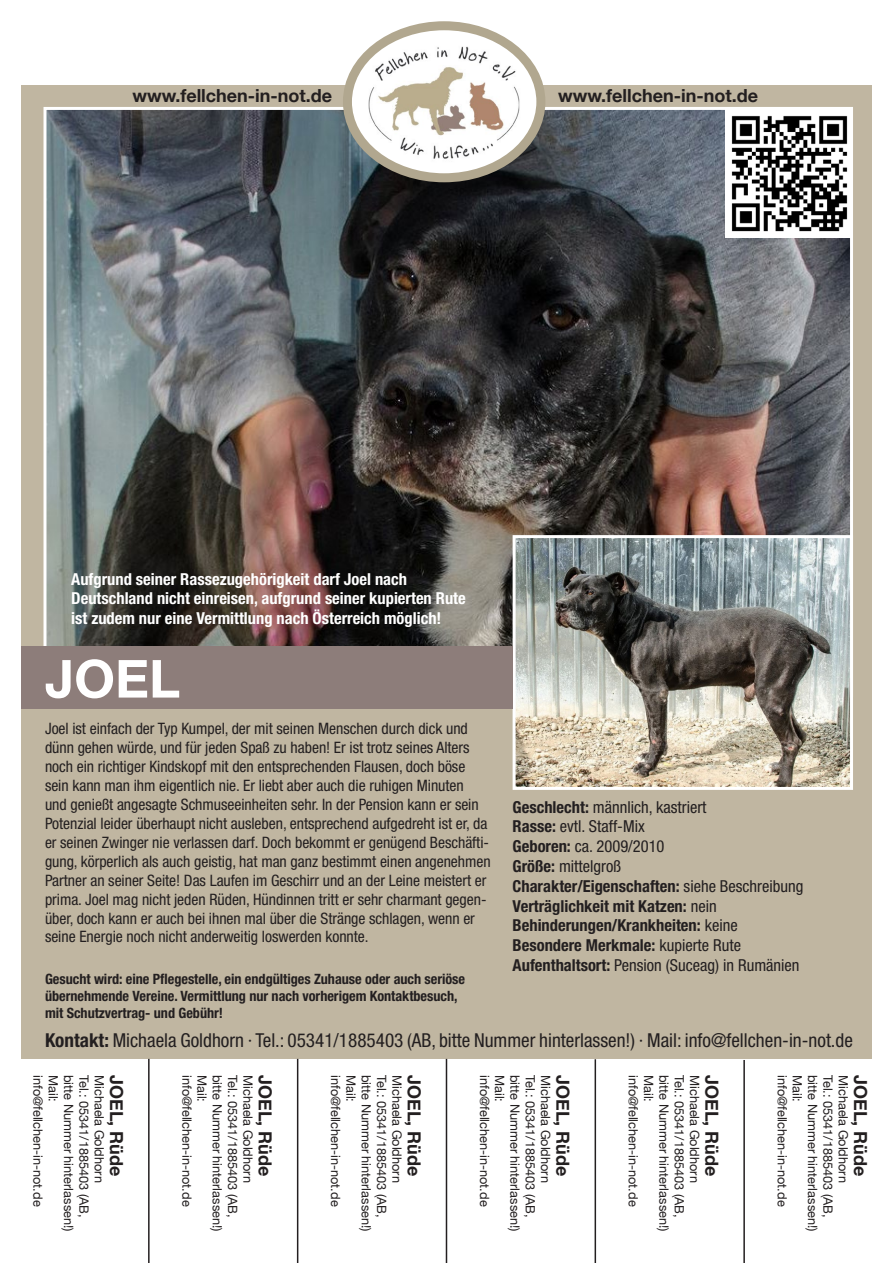
<style>
.page{position:relative;width:893px;height:1263px;background:#fff}
.page>*{position:absolute;margin:0;border:0;box-sizing:border-box;transform-origin:0 0}
.t1{font:700 52.5px "Helvetica Neue";color:#fff}
.t2{font:condensed 19.2px "Helvetica Neue";color:#231f20}
.t3{font:700 18px "Helvetica Neue";color:#231f20}
.t4{font:700 condensed 16.5px/19.8px "Helvetica Neue";color:#231f20}
.t5{font:700 condensed 16.5px/19.8px "Helvetica Neue";color:#fff}
.t6{font:condensed 15.75px/18.9px "Helvetica Neue";letter-spacing:-.005em;color:#231f20}
.t7{font:700 condensed 14.25px/17.1px "Helvetica Neue";letter-spacing:-.005em;color:#231f20}
.t8{font:12.75px "Helvetica Neue";color:#231f20}
.s1{font-weight:400}
.s2{font-weight:700}
</style>
<div class="page">
<div style="left:21px;top:85px;width:851px;height:973px;background:#c0b6a1"></div>
<img style="left:48px;top:111px;width:801px;height:535px">
<hr style="left:148px;top:1059px;width:2px;height:204px;background:#231f20">
<hr style="left:297px;top:1059px;width:1px;height:204px;background:#231f20">
<hr style="left:446px;top:1059px;width:1px;height:204px;background:#231f20">
<hr style="left:595px;top:1059px;width:1px;height:204px;background:#231f20">
<hr style="left:743px;top:1060px;width:2px;height:203px;background:#231f20">
<img style="left:517px;top:539px;width:332px;height:247px">
<div style="left:513px;top:535px;width:340px;height:255px;border:3px solid #fff"></div>
<div style="left:21px;top:646px;width:492px;height:63px;background:#8d7d7a"></div>
<div style="left:725px;top:107px;width:128px;height:131px;background:#fff"></div>
<img style="left:731px;top:115px;width:117px;height:117px">
<svg style="left:347px;top:26px;width:194px;height:152px;fill:#fff"></svg>
<img style="left:362px;top:42px;width:164px;height:124px">
<div style="left:343px;top:21px;width:202px;height:161px;border:9px solid #b1a78f;border-radius:50%"></div>
<p class="t3" style="left:132px;top:81px;width:201px">www.fellchen-in-not.de</p>
<p class="t3" style="left:558px;top:81px;width:201px">www.fellchen-in-not.de</p>
<p class="t5" style="left:71px;top:568px;width:396px">Aufgrund seiner Rassezugehörigkeit darf Joel nach<br>Deutschland nicht einreisen, aufgrund seiner kupierten Rute ist zudem nur eine Vermittlung nach Österreich möglich!</p>
<h1 class="t1" style="left:45px;top:638px;width:137px">JOEL</h1>
<p class="t6" style="left:45px;top:719px;width:447px">Joel ist einfach der Typ Kumpel, der mit seinen Menschen durch dick und dünn gehen würde, und für jeden Spaß zu haben! Er ist trotz seines Alters noch ein richtiger Kindskopf mit den entsprechenden Flausen, doch böse sein kann man ihm eigentlich nie. Er liebt aber auch die ruhigen Minuten<br>und genießt angesagte Schmuseeinheiten sehr. In der Pension kann er sein Potenzial leider überhaupt nicht ausleben, entsprechend aufgedreht ist er, da er seinen Zwinger nie verlassen darf. Doch bekommt er genügend Beschäfti&shy;gung, körperlich als auch geistig, hat man ganz bestimmt einen angenehmen Partner an seiner Seite! Das Laufen im Geschirr und an der Leine meistert er prima. Joel mag nicht jeden Rüden, Hündinnen tritt er sehr charmant gegen&shy;über, doch kann er auch bei ihnen mal über die Stränge schlagen, wenn er seine Energie noch nicht anderweitig loswerden konnte.</p>
<p class="t7" style="left:45px;top:970px;width:422px">Gesucht wird: eine Pflegestelle, ein endgültiges Zuhause oder auch seriöse übernehmende Vereine. Vermittlung nur nach vorherigem Kontaktbesuch, mit Schutzvertrag- und Gebühr!</p>
<p class="t4" style="left:513px;top:796px;width:292px">Geschlecht: <span class="s1">männlich, kastriert<br></span>Rasse: <span class="s1">evtl. Staff-Mix<br></span>Geboren: <span class="s1">ca. 2009/2010<br></span>Größe: <span class="s1">mittelgroß<br></span>Charakter/Eigenschaften: <span class="s1">siehe Beschreibung </span>Verträglichkeit mit Katzen: <span class="s1">nein </span>Behinderungen/Krankheiten: <span class="s1">keine </span>Besondere Merkmale: <span class="s1">kupierte Rute </span>Aufenthaltsort: <span class="s1">Pension (Suceag) in Rumänien</span></p>
<p class="t2" style="left:45px;top:1029px;width:809px"><span class="s2">Kontakt:</span> Michaela Goldhorn · Tel.: 05341/1885403 (AB, bitte Nummer hinterlassen!) · Mail: info@fellchen-in-not.de</p>
<p class="t8" style="left:47px;top:1075px;width:133px;rotate:90deg">info@fellchen-in-not.de</p>
<p class="t8" style="left:63px;top:1075px;width:29px;rotate:90deg">Mail:</p>
<p class="t8" style="left:78px;top:1075px;width:158px;rotate:90deg">bitte Nummer hinterlassen!)</p>
<p class="t8" style="left:93px;top:1075px;width:144px;rotate:90deg">Tel.: 05341/1885403 (AB,</p>
<p class="t8" style="left:108px;top:1075px;width:110px;rotate:90deg">Michaela Goldhorn</p>
<p class="t3" style="left:131px;top:1075px;width:103px;rotate:90deg">JOEL, Rüde</p>
<p class="t8" style="left:196px;top:1075px;width:133px;rotate:90deg">info@fellchen-in-not.de</p>
<p class="t8" style="left:211px;top:1075px;width:29px;rotate:90deg">Mail:</p>
<p class="t8" style="left:227px;top:1075px;width:158px;rotate:90deg">bitte Nummer hinterlassen!)</p>
<p class="t8" style="left:242px;top:1075px;width:144px;rotate:90deg">Tel.: 05341/1885403 (AB,</p>
<p class="t8" style="left:257px;top:1075px;width:110px;rotate:90deg">Michaela Goldhorn</p>
<p class="t3" style="left:279px;top:1075px;width:103px;rotate:90deg">JOEL, Rüde</p>
<p class="t8" style="left:345px;top:1075px;width:133px;rotate:90deg">info@fellchen-in-not.de</p>
<p class="t8" style="left:360px;top:1075px;width:29px;rotate:90deg">Mail:</p>
<p class="t8" style="left:375px;top:1075px;width:158px;rotate:90deg">bitte Nummer hinterlassen!)</p>
<p class="t8" style="left:391px;top:1075px;width:144px;rotate:90deg">Tel.: 05341/1885403 (AB,</p>
<p class="t8" style="left:406px;top:1075px;width:110px;rotate:90deg">Michaela Goldhorn</p>
<p class="t3" style="left:428px;top:1075px;width:103px;rotate:90deg">JOEL, Rüde</p>
<p class="t8" style="left:494px;top:1075px;width:133px;rotate:90deg">info@fellchen-in-not.de</p>
<p class="t8" style="left:509px;top:1075px;width:29px;rotate:90deg">Mail:</p>
<p class="t8" style="left:524px;top:1075px;width:158px;rotate:90deg">bitte Nummer hinterlassen!)</p>
<p class="t8" style="left:540px;top:1075px;width:144px;rotate:90deg">Tel.: 05341/1885403 (AB,</p>
<p class="t8" style="left:555px;top:1075px;width:110px;rotate:90deg">Michaela Goldhorn</p>
<p class="t3" style="left:577px;top:1075px;width:103px;rotate:90deg">JOEL, Rüde</p>
<p class="t8" style="left:643px;top:1075px;width:133px;rotate:90deg">info@fellchen-in-not.de</p>
<p class="t8" style="left:658px;top:1075px;width:29px;rotate:90deg">Mail:</p>
<p class="t8" style="left:673px;top:1075px;width:158px;rotate:90deg">bitte Nummer hinterlassen!)</p>
<p class="t8" style="left:688px;top:1075px;width:144px;rotate:90deg">Tel.: 05341/1885403 (AB,</p>
<p class="t8" style="left:704px;top:1075px;width:110px;rotate:90deg">Michaela Goldhorn</p>
<p class="t3" style="left:726px;top:1075px;width:103px;rotate:90deg">JOEL, Rüde</p>
<p class="t8" style="left:791px;top:1075px;width:133px;rotate:90deg">info@fellchen-in-not.de</p>
<p class="t8" style="left:807px;top:1075px;width:29px;rotate:90deg">Mail:</p>
<p class="t8" style="left:822px;top:1075px;width:158px;rotate:90deg">bitte Nummer hinterlassen!)</p>
<p class="t8" style="left:837px;top:1075px;width:144px;rotate:90deg">Tel.: 05341/1885403 (AB,</p>
<p class="t8" style="left:853px;top:1075px;width:110px;rotate:90deg">Michaela Goldhorn</p>
<p class="t3" style="left:875px;top:1075px;width:103px;rotate:90deg">JOEL, Rüde</p>
</div>
